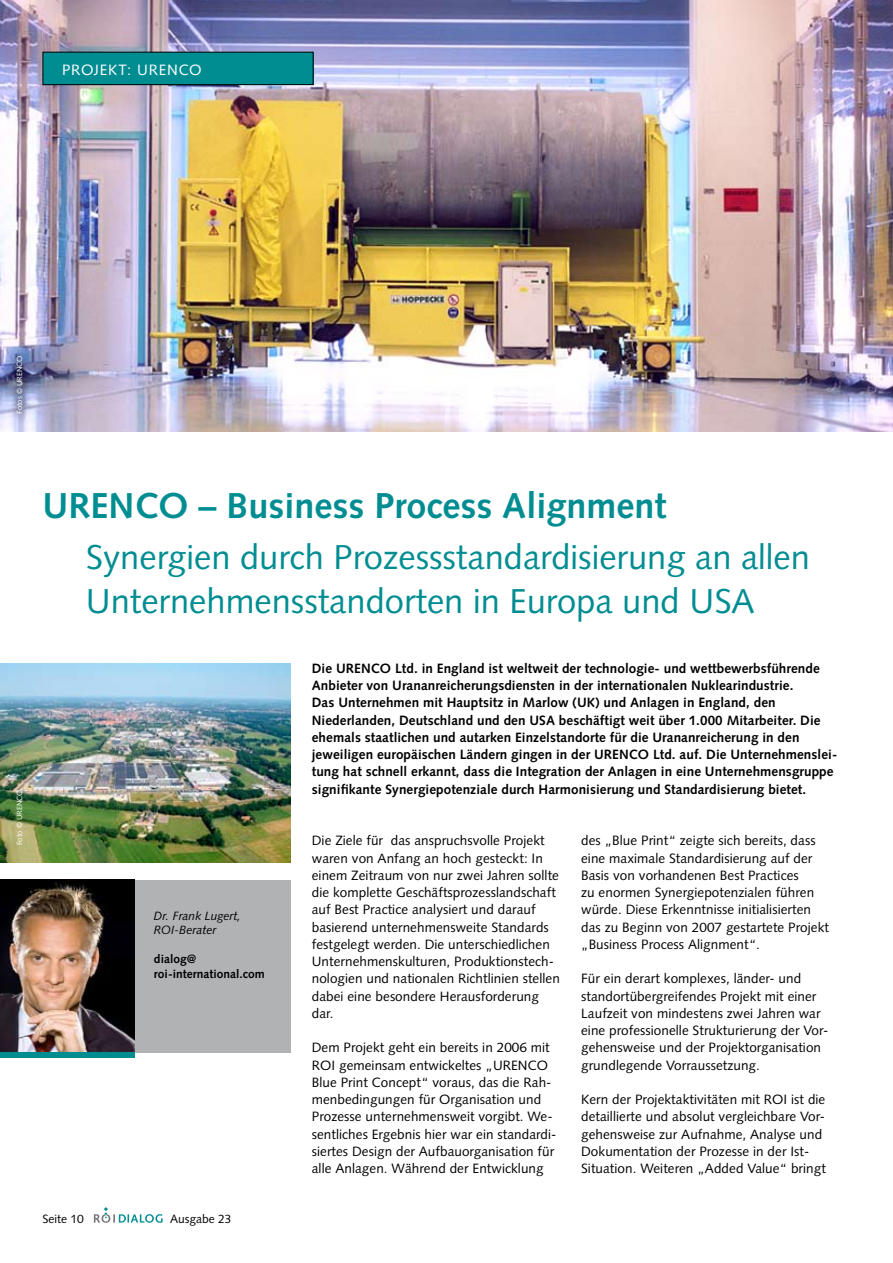
<style>
.page{position:relative;width:893px;height:1263px;background:#fff}
.page>*{position:absolute;margin:0;border:0;box-sizing:border-box;transform-origin:0 0}
.t1{font:700 36px "Syntax";color:#008d92}
.t2{font:34.5px/43.5px "Syntax";color:#008d92}
.t3{font:15px "Syntax";letter-spacing:.055em;color:#fff}
.t4{font:13.5px/17.2px "Syntax";letter-spacing:.005em;color:#000}
.t5{font:700 13.5px/17.2px "Syntax";letter-spacing:.005em;color:#000}
.t6{font:700 12px/14.4px "Syntax";color:#000}
.t7{font:italic 12px/14.4px "Syntax";color:#000}
.t8{font:12px "Syntax";color:#000}
.t9{font:7.5px "Syntax";letter-spacing:.005em;color:#fff}
</style>
<div class="page">
<svg style="left:94px;top:1207px;width:69px;height:16px"></svg>
<img style="left:0;top:0;width:893px;height:431px">
<div style="left:43px;top:52px;width:270px;height:33px;background:#008d92"></div>
<div style="left:43px;top:52px;width:270px;height:33px;border:1px solid #000"></div>
<img style="left:0;top:663px;width:291px;height:199px">
<svg style="left:6px;top:346px;width:26px;height:77px;background:#848db6"></svg>
<div style="left:134px;top:880px;width:157px;height:172px;background:#b1b2b4"></div>
<img style="left:0;top:880px;width:135px;height:172px">
<div style="left:0;top:1052px;width:135px;height:6px;background:#008d92"></div>
<p class="t3" style="left:62px;top:61px;width:141px">PROJEKT: URENCO</p>
<p class="t9" style="left:15px;top:414px;width:60px;rotate:-90deg">Fotos © URENCO</p>
<p class="t9" style="left:15px;top:845px;width:57px;rotate:-90deg">Foto © URENCO</p>
<h1 class="t1" style="left:43px;top:485px;width:625px">URENCO – Business Process Alignment</h1>
<h2 class="t2" style="left:86px;top:535px;width:726px">Synergien durch Prozessstandardisierung an allen<br>Unternehmensstandorten in Europa und USA</h2>
<p class="t7" style="left:154px;top:908px;width:88px">Dr. Frank Lugert,<br>ROI-Berater</p>
<p class="t6" style="left:154px;top:952px;width:112px">dialog@ roi-international.com</p>
<p class="t8" style="left:43px;top:1211px;width:43px">Seite 10</p>
<p class="t8" style="left:170px;top:1211px;width:63px">Ausgabe 23</p>
<p class="t5" style="left:312px;top:660px;width:527px">Die URENCO Ltd. in England ist weltweit der technologie- und wettbewerbsführende Anbieter von Urananreicherungsdiensten in der internationalen Nuklearindustrie.<br>Das Unternehmen mit Hauptsitz in Marlow (UK) und Anlagen in England, den Niederlanden, Deutschland und den USA beschäftigt weit über 1.000 Mitarbeiter. Die ehemals staatlichen und autarken Einzelstandorte für die Urananreicherung in den jeweiligen europäischen Ländern gingen in der URENCO Ltd. auf. Die Unternehmenslei&shy;tung hat schnell erkannt, dass die Integration der Anlagen in eine Unternehmensgruppe signifikante Synergiepotenziale durch Harmonisierung und Standardisierung bietet.</p>
<p class="t4" style="left:312px;top:832px;width:250px">Die Ziele für das anspruchsvolle Projekt waren von Anfang an hoch gesteckt: In einem Zeitraum von nur zwei Jahren sollte die komplette Geschäftsprozesslandschaft auf Best Practice analysiert und darauf basierend unternehmensweite Standards festgelegt werden. Die unterschiedlichen Unternehmenskulturen, Produktionstech&shy;nologien und nationalen Richtlinien stellen dabei eine besondere Herausforderung dar.</p>
<p class="t4" style="left:312px;top:1039px;width:246px">Dem Projekt geht ein bereits in 2006 mit ROI gemeinsam entwickeltes „URENCO Blue Print Concept“ voraus, das die Rah&shy;menbedingungen für Organisation und Prozesse unternehmensweit vorgibt. We&shy;sentliches Ergebnis hier war ein standardi&shy;siertes Design der Aufbauorganisation für alle Anlagen. Während der Entwicklung</p>
<p class="t4" style="left:581px;top:832px;width:249px">des „Blue Print“ zeigte sich bereits, dass eine maximale Standardisierung auf der Basis von vorhandenen Best Practices<br>zu enormen Synergiepotenzialen führen würde. Diese Erkenntnisse initialisierten das zu Beginn von 2007 gestartete Projekt „Business Process Alignment“.</p>
<p class="t4" style="left:581px;top:970px;width:249px">Für ein derart komplexes, länder- und standortübergreifendes Projekt mit einer Laufzeit von mindestens zwei Jahren war eine professionelle Strukturierung der Vor&shy;gehensweise und der Projektorganisation grundlegende Vorraussetzung.</p>
<p class="t4" style="left:581px;top:1091px;width:246px">Kern der Projektaktivitäten mit ROI ist die detaillierte und absolut vergleichbare Vor&shy;gehensweise zur Aufnahme, Analyse und Dokumentation der Prozesse in der Ist-Situation. Weiteren „Added Value“ bringt</p>
</div>
